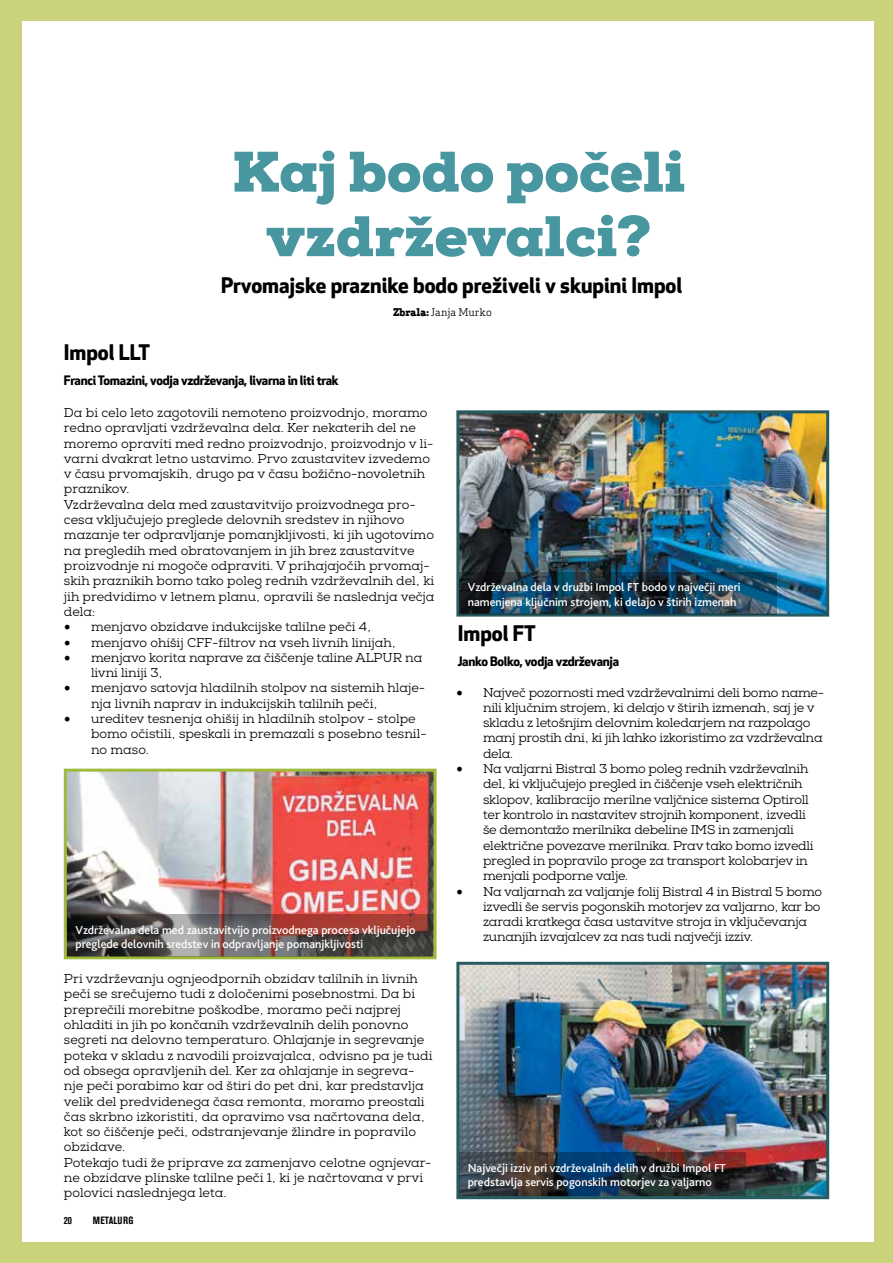
<style>
.page{position:relative;width:893px;height:1263px;background:#fff}
.page>*{position:absolute;margin:0;border:0;box-sizing:border-box;transform-origin:0 0}
.t1{font:900 57px/64.5px "Nexa Slab";color:#4796a0;text-align:center}
.t2{font:700 21px "Apex New";color:#000}
.t3{font:12.75px/15.3px "Nexa Slab";color:#000}
.t4{font:12.75px/15.3px "Nexa Slab";letter-spacing:-.02em;color:#000}
.t5{font:700 12.75px "Apex New";letter-spacing:-.02em;color:#000}
.t6{font:500 12px/14.4px "Bliss 2";color:#fff}
.t7{font:10.5px "Apex Serif";color:#000}
.t8{font:700 condensed 10.5px "Akzidenz Grotesk BQ";letter-spacing:.02em;color:#000}
.s1{font-weight:800}
.s2{font-family:"Minion Pro";font-size:18px}
</style>
<div class="page">
<div style="left:0;top:0;width:893px;height:21px;background:#cad27c"></div>
<div style="left:0;top:1242px;width:893px;height:21px;background:#cad27c"></div>
<img style="left:460px;top:966px;width:365px;height:229px">
<div style="left:456px;top:962px;width:373px;height:237px;border:3px solid #265b61"></div>
<svg style="left:459px;top:1152px;width:287px;height:44px;background:#2d343f"></svg>
<img style="left:460px;top:414px;width:365px;height:199px">
<div style="left:456px;top:410px;width:373px;height:207px;border:3px solid #265b61"></div>
<img style="left:459px;top:572px;width:318px;height:42px">
<div style="left:875px;top:0;width:18px;height:1263px;background:#cad27c"></div>
<div style="left:0;top:0;width:21px;height:1263px;background:#cad27c"></div>
<img style="left:68px;top:773px;width:365px;height:141px">
<div style="left:64px;top:769px;width:373px;height:190px;border:3px solid #a0ba3c"></div>
<svg style="left:67px;top:914px;width:366px;height:42px;background:#68504e"></svg>
<h1 class="t1" style="left:232px;top:140px;width:455px">Kaj bodo počeli vzdrževalci?</h1>
<h2 class="t2" style="left:221px;top:270px;width:462px">Prvomajske praznike bodo preživeli v skupini Impol</h2>
<p class="t7" style="left:393px;top:306px;width:100px"><span class="s1">Zbrala:</span> Janja Murko</p>
<h2 class="t2" style="left:64px;top:337px;width:88px">Impol LLT</h2>
<p class="t5" style="left:64px;top:371px;width:276px">Franci Tomazini, vodja vzdrževanja, livarna in liti trak</p>
<p class="t3" style="left:64px;top:405px;width:372px">Da bi celo leto zagotovili nemoteno proizvodnjo, moramo redno opravljati vzdrževalna dela. Ker nekaterih del ne moremo opraviti med redno proizvodnjo, proizvodnjo v li&shy;varni dvakrat letno ustavimo. Prvo zaustavitev izvedemo v času prvomajskih, drugo pa v času božično-novoletnih praznikov.<br>Vzdrževalna dela med zaustavitvijo proizvodnega pro&shy;cesa vključujejo preglede delovnih sredstev in njihovo mazanje ter odpravljanje pomanjkljivosti, ki jih ugotovimo na pregledih med obratovanjem in jih brez zaustavitve proizvodnje ni mogoče odpraviti. V prihajajočih prvomaj&shy;skih praznikih bomo tako poleg rednih vzdrževalnih del, ki jih predvidimo v letnem planu, opravili še naslednja večja dela:</p>
<p class="t3" style="left:64px;top:619px;width:309px"><span class="s2">•</span> menjavo obzidave indukcijske talilne peči 4,</p>
<p class="t3" style="left:64px;top:635px;width:333px"><span class="s2">•</span> menjavo ohišij CFF-filtrov na vseh livnih linijah,</p>
<p class="t3" style="left:91px;top:650px;width:333px;text-indent:-27px"><span class="s2">•</span> menjavo korita naprave za čiščenje taline ALPUR na livni liniji 3,</p>
<p class="t3" style="left:91px;top:681px;width:336px;text-indent:-27px"><span class="s2">•</span> menjavo satovja hladilnih stolpov na sistemih hlaje&shy;nja livnih naprav in indukcijskih talilnih peči,</p>
<p class="t3" style="left:91px;top:711px;width:337px;text-indent:-27px"><span class="s2">•</span> ureditev tesnenja ohišij in hladilnih stolpov - stolpe bomo očistili, speskali in premazali s posebno tesnil&shy;no maso.</p>
<p class="t6" style="left:75px;top:922px;width:342px">Vzdrževalna dela med zaustavitvijo proizvodnega procesa vključujejo preglede delovnih sredstev in odpravljanje pomanjkljivosti</p>
<p class="t3" style="left:64px;top:971px;width:370px">Pri vzdrževanju ognjeodpornih obzidav talilnih in livnih peči se srečujemo tudi z določenimi posebnostmi. Da bi preprečili morebitne poškodbe, moramo peči najprej ohladiti in jih po končanih vzdrževalnih delih ponovno segreti na delovno temperaturo. Ohlajanje in segrevanje poteka v skladu z navodili proizvajalca, odvisno pa je tudi od obsega opravljenih del. Ker za ohlajanje in segreva&shy;nje peči porabimo kar od štiri do pet dni, kar predstavlja velik del predvidenega časa remonta, moramo preostali čas skrbno izkoristiti, da opravimo vsa načrtovana dela, kot so čiščenje peči, odstranjevanje žlindre in popravilo obzidave.<br>Potekajo tudi že priprave za zamenjavo celotne ognjevar&shy;ne obzidave plinske talilne peči 1, ki je načrtovana v prvi polovici naslednjega leta.</p>
<p class="t8" style="left:64px;top:1214px;width:10px">20</p>
<p class="t8" style="left:93px;top:1214px;width:42px">METALURG</p>
<p class="t6" style="left:468px;top:580px;width:274px">Vzdrževalna dela v družbi Impol FT bodo v največji meri namenjena ključnim strojem, ki delajo v štirih izmenah</p>
<h2 class="t2" style="left:458px;top:618px;width:79px">Impol FT</h2>
<p class="t5" style="left:458px;top:652px;width:163px">Janko Bolko, vodja vzdrževanja</p>
<p class="t4" style="left:483px;top:685px;width:342px;text-indent:-27px"><span class="s2">•</span> Največ pozornosti med vzdrževalnimi deli bomo name&shy;nili ključnim strojem, ki delajo v štirih izmenah, saj je v skladu z letošnjim delovnim koledarjem na razpolago manj prostih dni, ki jih lahko izkoristimo za vzdrževalna dela.</p>
<p class="t4" style="left:483px;top:761px;width:332px;text-indent:-27px"><span class="s2">•</span> Na valjarni Bistral 3 bomo poleg rednih vzdrževalnih del, ki vključujejo pregled in čiščenje vseh električnih sklopov, kalibracijo merilne valjčnice sistema Optiroll ter kontrolo in nastavitev strojnih komponent, izvedli še demontažo merilnika debeline IMS in zamenjali električne povezave merilnika. Prav tako bomo izvedli pregled in popravilo proge za transport kolobarjev in menjali podporne valje.</p>
<p class="t4" style="left:483px;top:884px;width:341px;text-indent:-27px"><span class="s2">•</span> Na valjarnah za valjanje folij Bistral 4 in Bistral 5 bomo izvedli še servis pogonskih motorjev za valjarno, kar bo zaradi kratkega časa ustavitve stroja in vključevanja zunanjih izvajalcev za nas tudi največji izziv.</p>
<p class="t6" style="left:468px;top:1160px;width:260px">Največji izziv pri vzdrževalnih delih v družbi Impol FT predstavlja servis pogonskih motorjev za valjarno</p>
</div>
